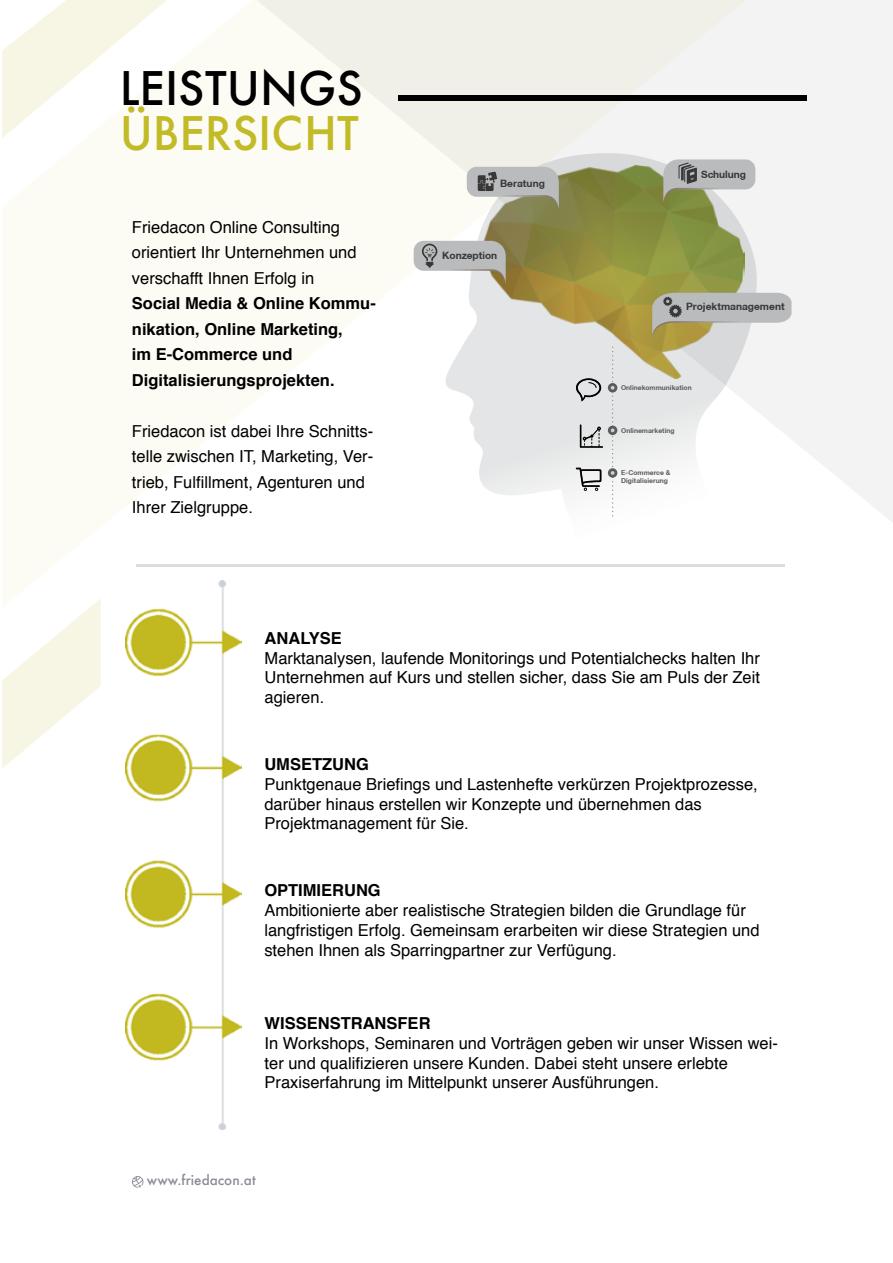
<style>
.page{position:relative;width:893px;height:1263px;background:#fff}
.page>*{position:absolute;margin:0;border:0;box-sizing:border-box;transform-origin:0 0}
.t1{font:500 45px "Futura";color:#000}
.t2{font:500 45px "Futura";color:#c2ba27}
.t3{font:16.5px/19.8px "Helvetica";color:#000}
.t4{font:700 16.5px/25.5px "Helvetica";color:#000}
.t5{font:500 13.5px "Futura";color:#8b8d95}
.t6{font:700 10.2px "Helvetica Neue CE";color:#383838}
.t7{font:700 6.75px/8.1px "Helvetica Neue CE";color:#5c5c5b}
</style>
<div class="page">
<svg style="left:755px;top:0;width:138px;height:522px;fill:#f3f3f3"></svg>
<svg style="left:3px;top:0;width:752px;height:598px;fill:#fcfbf4"></svg>
<svg style="left:2px;top:0;width:174px;height:138px"></svg>
<svg style="left:2px;top:598px;width:99px;height:171px"></svg>
<div style="left:398px;top:95px;width:409px;height:6px;background:#000"></div>
<svg style="left:445px;top:153px;width:318px;height:402px"></svg>
<img style="left:482px;top:166px;width:262px;height:213px">
<svg style="left:467px;top:167px;width:92px;height:44px;background:#b1b2aa"></svg>
<svg style="left:414px;top:241px;width:92px;height:44px"></svg>
<svg style="left:663px;top:159px;width:92px;height:45px;background:#b2b6ab"></svg>
<svg style="left:652px;top:293px;width:139px;height:44px;background:#bcbab0"></svg>
<svg style="left:608px;top:383px;width:9px;height:9px"></svg>
<svg style="left:608px;top:426px;width:9px;height:9px"></svg>
<svg style="left:608px;top:468px;width:9px;height:10px"></svg>
<svg style="left:611px;top:347px;width:3px;height:170px"></svg>
<img style="left:576px;top:378px;width:25px;height:23px">
<img style="left:580px;top:424px;width:23px;height:24px">
<img style="left:576px;top:468px;width:25px;height:23px">
<hr style="left:136px;top:564px;width:648px;height:3px;background:#dcdddf">
<img style="left:126px;top:581px;width:116px;height:549px">
<svg style="left:132px;top:1176px;width:11px;height:12px"></svg>
<h1 class="t1" style="left:120px;top:57px;width:244px">LEISTUNGS</h1>
<h1 class="t2" style="left:120px;top:102px;width:241px">ÜBERSICHT</h1>
<p class="t3" style="left:132px;top:215px;width:226px;line-height:25.5px">Friedacon Online Consulting orientiert Ihr Unternehmen und verschafft Ihnen Erfolg in</p>
<p class="t4" style="left:132px;top:291px;width:245px">Social Media &amp; Online Kommu&shy;nikation, Online Marketing,<br>im E-Commerce und<br>Digitalisierungsprojekten.</p>
<p class="t3" style="left:132px;top:419px;width:243px;line-height:25.5px">Friedacon ist dabei Ihre Schnitts&shy;telle zwischen IT, Marketing, Ver&shy;trieb, Fulfillment, Agenturen und<br>Ihrer Zielgruppe.</p>
<p class="t6" style="left:500px;top:177px;width:46px">Beratung</p>
<p class="t6" style="left:442px;top:249px;width:57px">Konzeption</p>
<p class="t6" style="left:701px;top:168px;width:46px">Schulung</p>
<p class="t6" style="left:686px;top:300px;width:100px">Projektmanagement</p>
<p class="t7" style="left:621px;top:384px;width:72px">Onlinekommunikation</p>
<p class="t7" style="left:621px;top:426px;width:55px">Onlinemarketing</p>
<p class="t7" style="left:621px;top:468px;width:51px">E-Commerce &amp;<br>Digitalisierung</p>
<p class="t4" style="left:265px;top:625px;width:79px">ANALYSE</p>
<p class="t3" style="left:265px;top:648px;width:497px;text-align:justify">Marktanalysen, laufende Monitorings und Potentialchecks halten Ihr Unternehmen auf Kurs und stellen sicher, dass Sie am Puls der Zeit agieren.</p>
<p class="t4" style="left:264px;top:752px;width:106px">UMSETZUNG</p>
<p class="t3" style="left:264px;top:775px;width:495px">Punktgenaue Briefings und Lastenhefte verkürzen Projektprozesse, darüber hinaus erstellen wir Konzepte und übernehmen das<br>Projektmanagement für Sie.</p>
<p class="t4" style="left:264px;top:878px;width:118px">OPTIMIERUNG</p>
<p class="t3" style="left:264px;top:901px;width:497px">Ambitionierte aber realistische Strategien bilden die Grundlage für langfristigen Erfolg. Gemeinsam erarbeiten wir diese Strategien und stehen Ihnen als Sparringpartner zur Verfügung.</p>
<p class="t4" style="left:265px;top:1010px;width:167px">WISSENSTRANSFER</p>
<p class="t3" style="left:265px;top:1033px;width:515px">In Workshops, Seminaren und Vorträgen geben wir unser Wissen wei&shy;ter und qualifizieren unsere Kunden. Dabei steht unsere erlebte<br>Praxiserfahrung im Mittelpunkt unserer Ausführungen.</p>
<p class="t5" style="left:147px;top:1171px;width:110px">www.friedacon.at</p>
</div>
